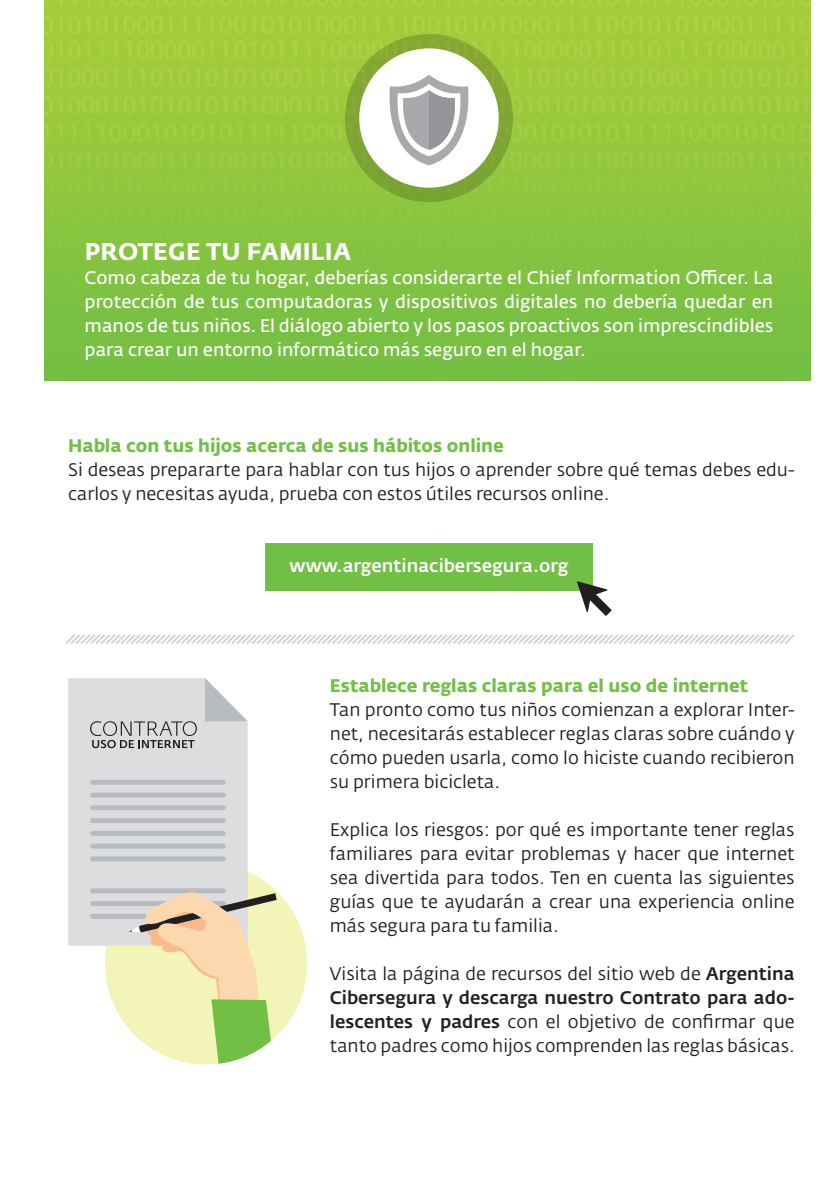
<style>
.page{position:relative;width:840px;height:1191px;background:#fff}
.page>*{position:absolute;margin:0;border:0;box-sizing:border-box;transform-origin:0 0}
.titulos{font:700 24px "Fedra Sans Alt Pro";letter-spacing:.01em;color:#fff}
.parrafo{font:18px/24px "Fedra Sans Alt Pro";color:#231f20;text-align:justify}
.parrafo-2{font:600 18px/24px "Fedra Sans Alt Pro";color:#fff;text-align:justify}
.titulos-2{font:700 18px "Fedra Sans Alt Pro";color:#71bf44}
.parrafo-3{font:500 18px "Fedra Sans Alt Pro";color:#fff}
.s1{font-weight:500}
</style>
<div class="page">
<img style="left:44px;top:0;width:765px;height:380px">
<div style="left:265px;top:543px;width:327px;height:48px;background:#71bf44"></div>
<svg style="left:65px;top:634px;width:730px;height:10px"></svg>
<svg style="left:577px;top:581px;width:34px;height:35px"></svg>
<div style="left:105px;top:862px;width:202px;height:202px;background:#f3f4b8;border-radius:50%"></div>
<div style="left:68px;top:678px;width:179px;height:267px;background:#dcdddf"></div>
<svg style="left:205px;top:678px;width:42px;height:43px"></svg>
<hr style="left:90px;top:780px;width:135px;height:4px;background:#b8bcc0;border-radius:2px">
<div style="left:90px;top:792px;width:135px;height:5px;background:#b8bcc0;border-radius:2px"></div>
<div style="left:90px;top:805px;width:135px;height:5px;background:#b8bcc0;border-radius:2px"></div>
<div style="left:90px;top:818px;width:135px;height:5px;background:#b8bcc0;border-radius:2px"></div>
<div style="left:90px;top:831px;width:135px;height:5px;background:#b8bcc0;border-radius:2px"></div>
<div style="left:90px;top:843px;width:135px;height:5px;background:#b8bcc0;border-radius:2px"></div>
<div style="left:90px;top:856px;width:135px;height:5px;background:#b8bcc0;border-radius:2px"></div>
<div style="left:90px;top:888px;width:135px;height:5px;background:#b8bcc0;border-radius:2px"></div>
<div style="left:90px;top:901px;width:135px;height:5px;background:#b8bcc0;border-radius:2px"></div>
<hr style="left:90px;top:914px;width:135px;height:4px;background:#b8bcc0;border-radius:2px">
<svg style="left:90px;top:721px;width:107px;height:27px"></svg>
<svg style="left:129px;top:891px;width:152px;height:173px"></svg>
<svg style="left:345px;top:34px;width:168px;height:168px;fill:#82a732"></svg>
<div style="left:360px;top:49px;width:137px;height:138px;background:#fff;border-radius:50%"></div>
<svg style="left:389px;top:75px;width:80px;height:90px"></svg>
<p class="titulos" style="left:85px;top:237px;width:267px">PROTEGE TU FAMILIA</p>
<p class="parrafo-2" style="left:85px;top:266px;width:689px">Como cabeza de tu hogar, deberías considerarte el Chief Information Officer. La protección de tus computadoras y dispositivos digitales no debería quedar en manos de tus niños. El diálogo abierto y los pasos proactivos son imprescindibles para crear un entorno informático más seguro en el hogar.</p>
<p class="titulos-2" style="left:68px;top:434px;width:437px">Habla con tus hijos acerca de sus hábitos online</p>
<p class="parrafo" style="left:68px;top:458px;width:727px">Si deseas prepararte para hablar con tus hijos o aprender sobre qué temas debes edu&shy;carlos y necesitas ayuda, prueba con estos útiles recursos online.</p>
<p class="parrafo-3" style="left:289px;top:554px;width:280px">www.argentinacibersegura.org</p>
<p class="titulos-2" style="left:329px;top:674px;width:419px">Establece reglas claras para el uso de internet</p>
<p class="parrafo" style="left:329px;top:698px;width:466px">Tan pronto como tus niños comienzan a explorar Inter&shy;net, necesitarás establecer reglas claras sobre cuándo y cómo pueden usarla, como lo hiciste cuando recibieron su primera bicicleta.</p>
<p class="parrafo" style="left:329px;top:818px;width:466px">Explica los riesgos: por qué es importante tener reglas familiares para evitar problemas y hacer que internet sea divertida para todos. Ten en cuenta las siguientes guías que te ayudarán a crear una experiencia online más segura para tu familia.</p>
<p class="parrafo" style="left:329px;top:962px;width:466px">Visita la página de recursos del sitio web de <span class="s1">Argentina Cibersegura y descarga nuestro Contrato para ado&shy;lescentes y padres</span> con el objetivo de confirmar que tanto padres como hijos comprenden las reglas básicas.</p>
</div>
